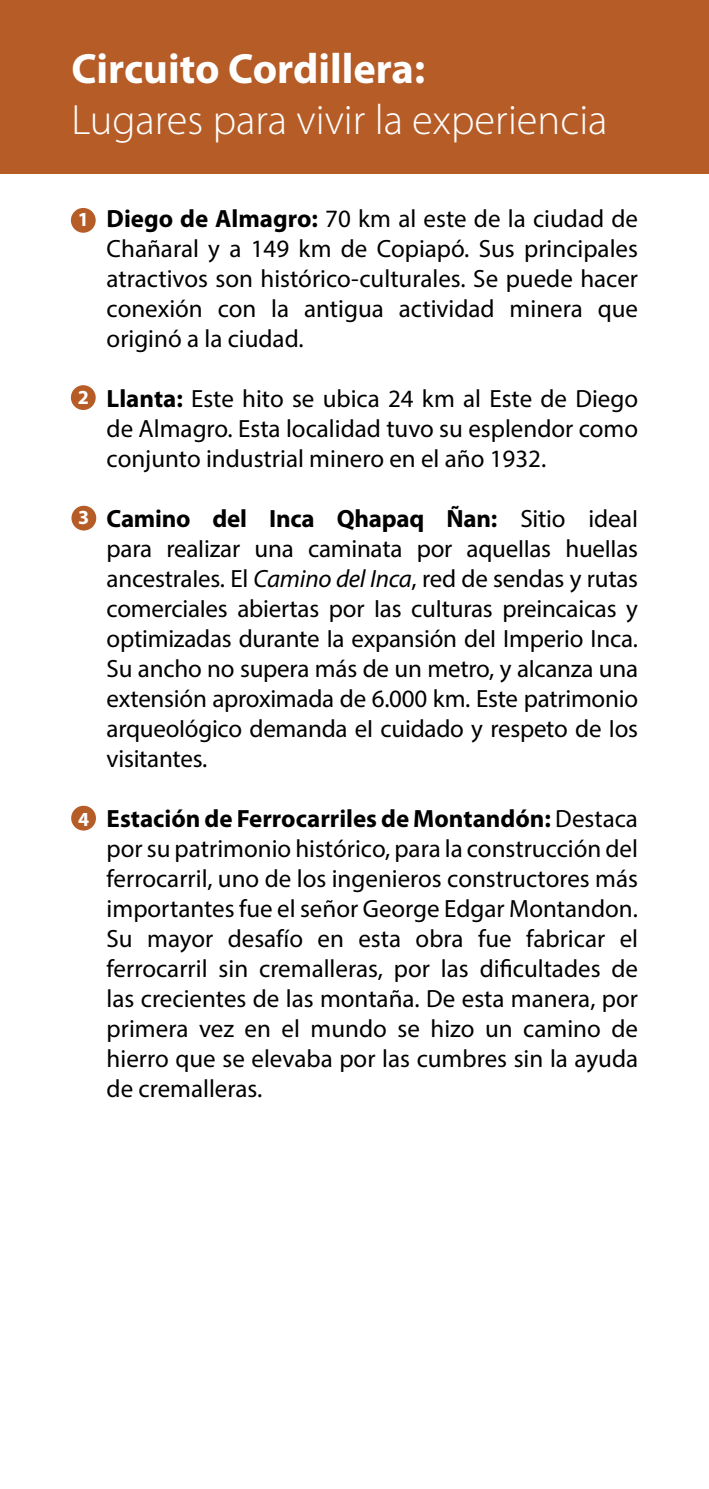
<style>
.page{position:relative;width:709px;height:1489px;background:#fff}
.page>*{position:absolute;margin:0;border:0;box-sizing:border-box;transform-origin:0 0}
.t1{font:300 42.5px "Myriad Pro";color:#fff}
.t2{font:700 42.5px "Myriad Pro";color:#fff}
.t3{font:25px/30px "Myriad Pro";color:#000;text-align:justify}
.t4{font:700 20px "Myriad Pro";color:#fff}
.s1{font-weight:700}
.s2{font-style:italic}
</style>
<div class="page">
<div style="left:0;top:0;width:709px;height:174px;background:#b65c27"></div>
<div style="left:71px;top:505px;width:25px;height:25px;background:#b65c27;border-radius:50%"></div>
<div style="left:71px;top:385px;width:25px;height:25px;background:#b65c27;border-radius:50%"></div>
<div style="left:71px;top:208px;width:25px;height:25px;background:#b65c27;border-radius:50%"></div>
<div style="left:71px;top:805px;width:25px;height:25px;background:#b65c27;border-radius:50%"></div>
<h1 class="t2" style="left:71px;top:41px;width:355px">Circuito Cordillera:</h1>
<h1 class="t1" style="left:71px;top:96px;width:537px">Lugares para vivir la experiencia</h1>
<p class="t4" style="left:78px;top:206px;width:13px">1</p>
<p class="t4" style="left:78px;top:384px;width:13px">2</p>
<p class="t4" style="left:78px;top:504px;width:13px">3</p>
<p class="t4" style="left:78px;top:806px;width:13px">4</p>
<p class="t3" style="left:107px;top:203px;width:533px"><span class="s1">Diego de Almagro:</span> 70 km al este de la ciudad de Chañaral y a 149 km de Copiapó. Sus principales atractivos son histórico-culturales. Se puede hacer conexión con la antigua actividad minera que originó a la ciudad.</p>
<p class="t3" style="left:107px;top:383px;width:533px"><span class="s1">Llanta:</span> Este hito se ubica 24 km al Este de Diego de Almagro. Esta localidad tuvo su esplendor como conjunto industrial minero en el año 1932.</p>
<p class="t3" style="left:107px;top:503px;width:533px"><span class="s1">Camino del Inca Qhapaq Ñan:</span> Sitio ideaI para reaIizar una caminata por aqueIIas hueIIas ancestraIes. El <span class="s2">Camino del Inca</span>, red de sendas y rutas comerciaIes abiertas por Ias cuIturas preincaicas y optimizadas durante Ia expansión deI Imperio Inca.<br>Su ancho no supera más de un metro, y aIcanza una extensión aproximada de 6.000 km. Este patrimonio arqueoIógico demanda eI cuidado y respeto de Ios visitantes.</p>
<p class="t3" style="left:107px;top:803px;width:533px"><span class="s1">Estación de Ferrocarriles de Montandón:</span> Destaca por su patrimonio histórico, para la construcción del ferrocarril, uno de los ingenieros constructores más importantes fue el señor George Edgar Montandon.<br>Su mayor desafío en esta obra fue fabricar el ferrocarril sin cremalleras, por las dificultades de las crecientes de las montaña. De esta manera, por primera vez en el mundo se hizo un camino de hierro que se elevaba por las cumbres sin la ayuda de cremalleras.</p>
</div>
